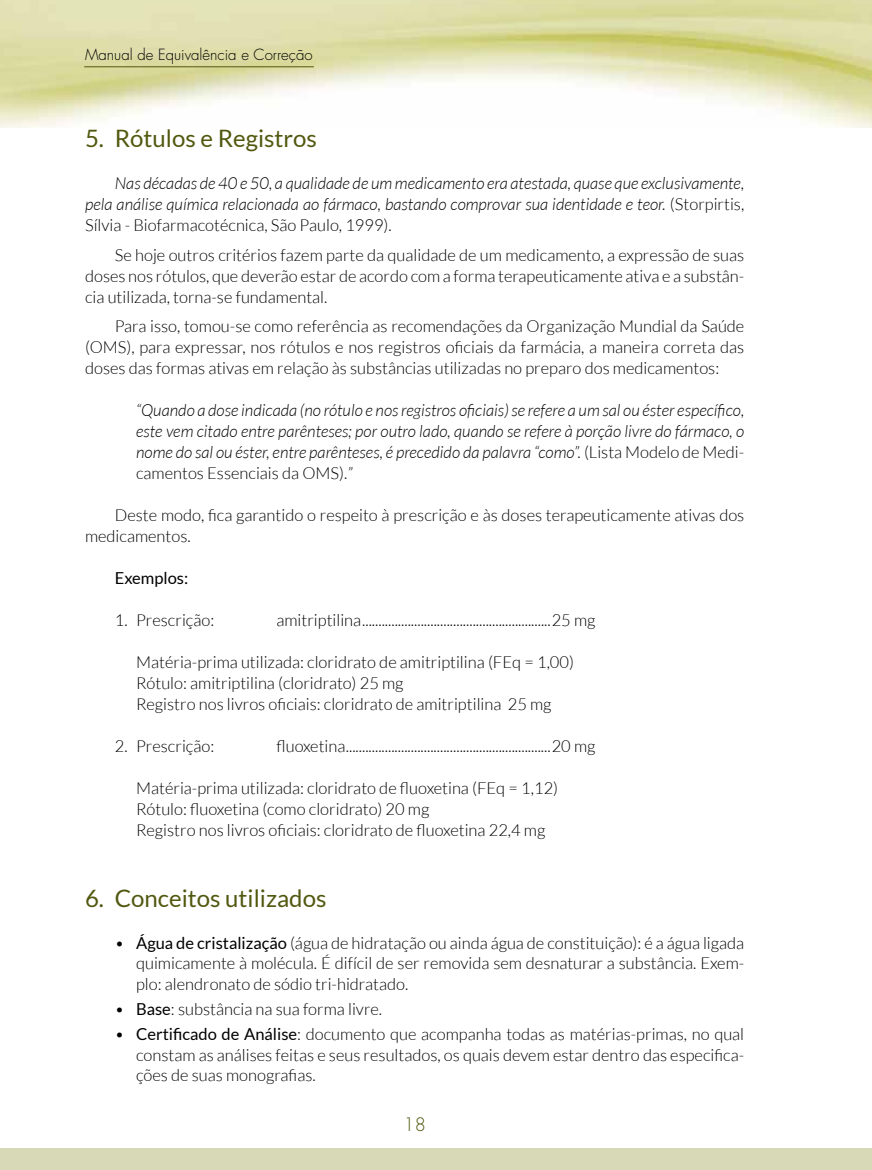
<style>
.page{position:relative;width:872px;height:1170px;background:#fff}
.page>*{position:absolute;margin:0;border:0;box-sizing:border-box;transform-origin:0 0}
.t1{font:24px "Lato";color:#52580f}
.t2{font:300 18px "Futura";color:#52580f}
.t3{font:300 16.5px/21px "Lato";color:#000;text-align:justify}
.t4{font:italic 300 16.5px/21px "Lato";color:#000;text-align:justify}
.t5{font:16.5px "Lato";color:#000}
.t6{font:300 15px "Futura";color:#000}
.s1{font-style:normal}
.s2{font-weight:400}
</style>
<div class="page">
<img style="left:0;top:0;width:872px;height:128px">
<div style="left:0;top:1148px;width:872px;height:21px;background:#d7d9b7"></div>
<hr style="left:84px;top:67px;width:230px;height:1px;background:#52580f">
<p class="t6" style="left:85px;top:46px;width:229px">Manual de Equivalência e Correção</p>
<h1 class="t1" style="left:85px;top:125px;width:233px">5. Rótulos e Registros</h1>
<p class="t4" style="left:85px;top:173px;width:660px;text-indent:30px">Nas décadas de 40 e 50, a qualidade de um medicamento era atestada, quase que exclusivamente, pela análise química relacionada ao fármaco, bastando comprovar sua identidade e teor. <span class="s1">(Storpirtis, Sílvia - Biofarmacotécnica, São Paulo, 1999).</span></p>
<p class="t3" style="left:85px;top:244px;width:661px;text-indent:30px">Se hoje outros critérios fazem parte da qualidade de um medicamento, a expressão de suas doses nos rótulos, que deverão estar de acordo com a forma terapeuticamente ativa e a substân&shy;cia utilizada, torna-se fundamental.</p>
<p class="t3" style="left:85px;top:316px;width:661px;text-indent:30px">Para isso, tomou-se como referência as recomendações da Organização Mundial da Saúde (OMS), para expressar, nos rótulos e nos registros oficiais da farmácia, a maneira correta das doses das formas ativas em relação às substâncias utilizadas no preparo dos medicamentos:</p>
<p class="t4" style="left:136px;top:400px;width:609px">“Quando a dose indicada (no rótulo e nos registros oficiais) se refere a um sal ou éster específico, este vem citado entre parênteses; por outro lado, quando se refere à porção livre do fármaco, o nome do sal ou éster, entre parênteses, é precedido da palavra “como”. <span class="s1">(Lista Modelo de Medi&shy;camentos Essenciais da OMS).</span>”</p>
<p class="t3" style="left:85px;top:505px;width:661px;text-indent:30px">Deste modo, fica garantido o respeito à prescrição e às doses terapeuticamente ativas dos medicamentos.</p>
<p class="t5" style="left:115px;top:569px;width:75px">Exemplos:</p>
<p class="t3" style="left:115px;top:610px;width:101px">1. Prescrição:</p>
<p class="t3" style="left:276px;top:610px;width:320px">amitriptilina..........................................................25 mg</p>
<p class="t3" style="left:136px;top:652px;width:439px;text-align:left">Matéria-prima utilizada: cloridrato de amitriptilina (FEq = 1,00)<br>Rótulo: amitriptilina (cloridrato) 25 mg<br>Registro nos livros oficiais: cloridrato de amitriptilina 25 mg</p>
<p class="t3" style="left:115px;top:736px;width:101px">2. Prescrição:</p>
<p class="t3" style="left:276px;top:736px;width:320px">fluoxetina...............................................................20 mg</p>
<p class="t3" style="left:136px;top:778px;width:423px;text-align:left">Matéria-prima utilizada: cloridrato de fluoxetina (FEq = 1,12)<br>Rótulo: fluoxetina (como cloridrato) 20 mg<br>Registro nos livros oficiais: cloridrato de fluoxetina 22,4 mg</p>
<h1 class="t1" style="left:85px;top:885px;width:243px">6. Conceitos utilizados</h1>
<p class="t3" style="left:136px;top:932px;width:610px;text-indent:-21px">• <span class="s2">Água de cristalização</span> (água de hidratação ou ainda água de constituição): é a água ligada quimicamente à molécula. É difícil de ser removida sem desnaturar a substância. Exem&shy;plo: alendronato de sódio tri-hidratado.</p>
<p class="t3" style="left:115px;top:998px;width:269px">• <span class="s2">Base</span>: substância na sua forma livre.</p>
<p class="t3" style="left:136px;top:1023px;width:610px;text-indent:-21px">• <span class="s2">Certificado de Análise</span>: documento que acompanha todas as matérias-primas, no qual constam as análises feitas e seus resultados, os quais devem estar dentro das especifica&shy;ções de suas monografias.</p>
<p class="t2" style="left:403px;top:1113px;width:24px">18</p>
</div>
